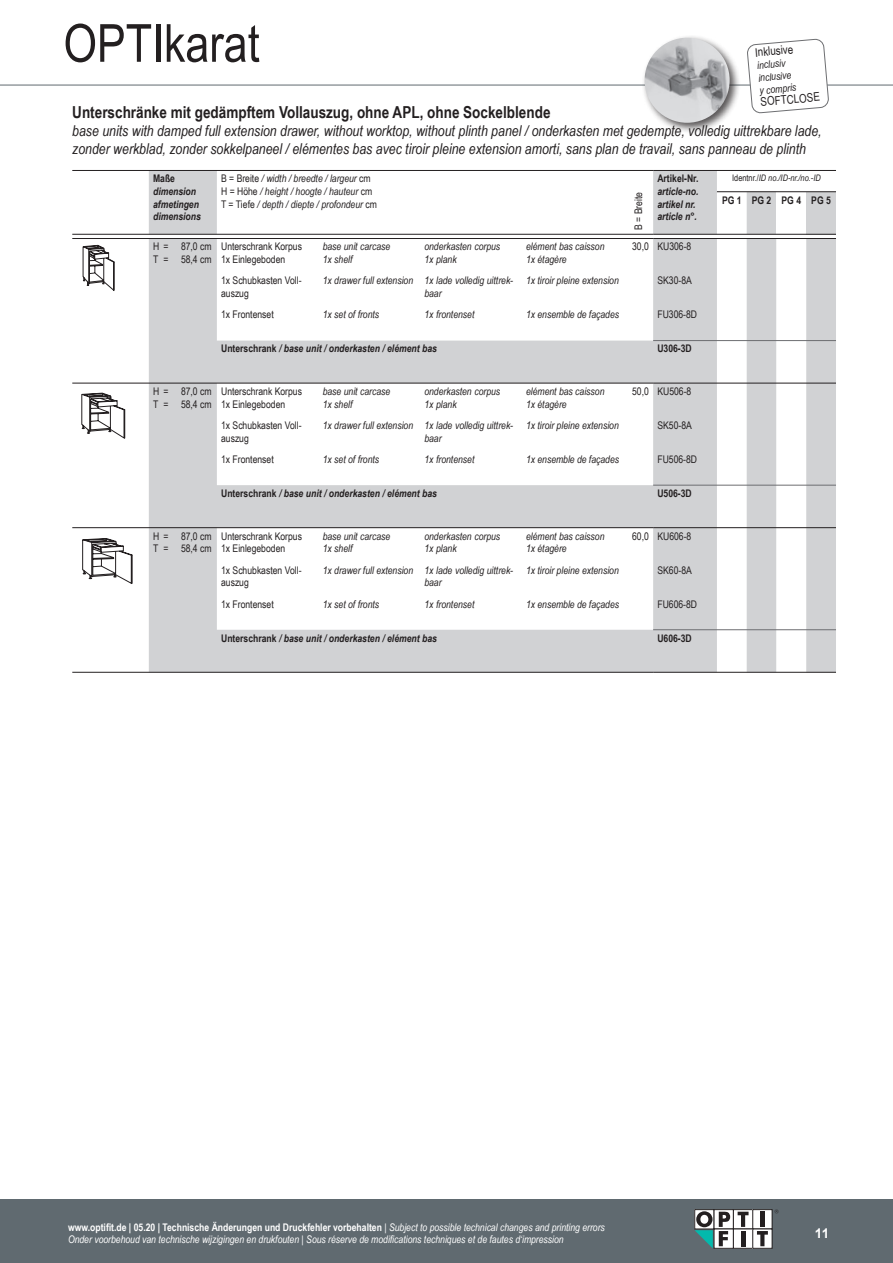
<style>
.page{position:relative;width:893px;height:1263px;background:#fff}
.page>*{position:absolute;margin:0;border:0;box-sizing:border-box;transform-origin:0 0}
.t1{font:52.5px "Arial Narrow";color:#231f20}
.t2{font:700 16.5px "Arial Narrow";color:#231f20}
.t3{font:italic 15px/18px "Arial Narrow";color:#231f20}
.t4{font:700 13.5px "Arial";color:#fff}
.t5{font:12px "Arial Narrow";color:#231f20}
.t6{font:italic 10.5px/12.6px "Arial Narrow";color:#231f20}
.t7{font:10.5px/12.6px "Arial Narrow";color:#231f20}
.t8{font:italic 10.5px/12.6px "Arial Narrow";color:#fff}
.t9{font:italic 700 10.5px/12.6px "Arial Narrow";color:#231f20}
.t10{font:700 10.5px "Arial Narrow";color:#231f20}
.t11{font:italic 9px "Arial Narrow";color:#231f20}
.s1{font-style:normal}
.s2{font-weight:700;font-style:normal}
</style>
<div class="page">
<div style="left:0;top:1199px;width:893px;height:64px;background:#606a70"></div>
<svg style="left:0;top:38px;width:893px;height:47px"></svg>
<div style="left:694px;top:1209px;width:20px;height:20px;border:1px solid #231f20"></div>
<svg style="left:716px;top:1211px;width:16px;height:16px"></svg>
<div style="left:714px;top:1209px;width:20px;height:20px;border:1px solid #231f20"></div>
<svg style="left:735px;top:1211px;width:16px;height:16px"></svg>
<div style="left:733px;top:1209px;width:20px;height:20px;border:1px solid #231f20"></div>
<div style="left:753px;top:1209px;width:19px;height:20px;background:#fff"></div>
<div style="left:753px;top:1209px;width:19px;height:20px;border:1px solid #231f20"></div>
<svg style="left:716px;top:1231px;width:16px;height:15px"></svg>
<div style="left:733px;top:1229px;width:20px;height:19px;background:#fff"></div>
<div style="left:733px;top:1229px;width:20px;height:19px;border:1px solid #231f20"></div>
<div style="left:753px;top:1229px;width:19px;height:19px;background:#fff"></div>
<svg style="left:738px;top:1212px;width:10px;height:15px"></svg>
<hr style="left:760px;top:1212px;width:4px;height:15px;background:#231f20">
<svg style="left:719px;top:1212px;width:11px;height:34px"></svg>
<hr style="left:741px;top:1231px;width:4px;height:15px;background:#231f20">
<svg style="left:757px;top:1231px;width:11px;height:15px"></svg>
<svg style="left:695px;top:1211px;width:18px;height:37px"></svg>
<div style="left:642px;top:35px;width:99px;height:99px;background:#231f20;opacity:.75"></div>
<img style="left:645px;top:38px;width:85px;height:85px;border-radius:43px">
<svg style="left:747px;top:39px;width:82px;height:74px"></svg>
<hr style="left:72px;top:238px;width:581px;height:1px;background:#231f20">
<hr style="left:72px;top:383px;width:581px;height:1px;background:#231f20">
<hr style="left:72px;top:527px;width:581px;height:1px;background:#231f20">
<hr style="left:72px;top:672px;width:581px;height:1px;background:#231f20">
<hr style="left:653px;top:672px;width:183px;height:1px;background:#231f20">
<svg style="left:83px;top:245px;width:32px;height:46px"></svg>
<svg style="left:81px;top:393px;width:44px;height:45px"></svg>
<svg style="left:82px;top:538px;width:51px;height:46px"></svg>
<svg style="left:149px;top:171px;width:687px;height:501px"></svg>
<div style="left:776px;top:192px;width:30px;height:42px;background:#fff"></div>
<div style="left:806px;top:192px;width:30px;height:42px;background:#d1d2d4"></div>
<hr style="left:72px;top:170px;width:581px;height:1px;background:#231f20">
<hr style="left:653px;top:170px;width:183px;height:1px;background:#231f20">
<hr style="left:717px;top:191px;width:119px;height:1px;background:#231f20">
<hr style="left:72px;top:234px;width:581px;height:1px;background:#231f20">
<hr style="left:653px;top:234px;width:183px;height:1px;background:#231f20">
<h1 class="t1" style="left:63px;top:23px;width:198px">OPTIkarat</h1>
<p class="t5" style="left:755px;top:48px;width:40px;rotate:-5deg">Inklusive</p>
<p class="t6" style="left:757px;top:60px;width:38px;rotate:-5deg">inclusiv inclusive y compris</p>
<p class="t5" style="left:760px;top:97px;width:61px;rotate:-5deg">SOFTCLOSE</p>
<h2 class="t2" style="left:72px;top:100px;width:480px">Unterschränke mit gedämpftem Vollauszug, ohne APL, ohne Sockelblende</h2>
<p class="t3" style="left:72px;top:122px;width:751px">base units with damped full extension drawer, without worktop, without plinth panel / onderkasten met gedempte, volledig uittrekbare lade, zonder werkblad, zonder sokkelpaneel / elémentes bas avec tiroir pleine extension amorti, sans plan de travail, sans panneau de plinth</p>
<p class="t10" style="left:153px;top:171px;width:24px">Maße</p>
<p class="t9" style="left:153px;top:186px;width:49px">dimension afmetingen dimensions</p>
<p class="t6" style="left:221px;top:173px;width:157px"><span class="s1">B = Breite</span> / width / breedte / largeur <span class="s1">cm<br>H = Höhe</span> / height / hoogte / hauteur <span class="s1">cm<br>T = Tiefe</span> / depth / diepte / profondeur <span class="s1">cm</span></p>
<p class="t7" style="left:633px;top:230px;width:40px;rotate:-90deg">B = Breite</p>
<p class="t10" style="left:657px;top:171px;width:43px">Artikel-Nr.</p>
<p class="t9" style="left:657px;top:186px;width:43px">article-no. artikel nr. article n°.</p>
<p class="t7" style="left:153px;top:241px;width:60px">H = 87,0 cm<br>T = 58,4 cm</p>
<p class="t7" style="left:221px;top:241px;width:82px">Unterschrank Korpus<br>1x Einlegeboden</p>
<p class="t6" style="left:323px;top:241px;width:69px">base unit carcase<br>1x shelf</p>
<p class="t6" style="left:424px;top:241px;width:77px">onderkasten corpus<br>1x plank</p>
<p class="t6" style="left:526px;top:241px;width:80px">elément bas caisson<br>1x étagère</p>
<p class="t7" style="left:632px;top:241px;width:61px">30,0 KU306-8</p>
<p class="t7" style="left:221px;top:275px;width:82px">1x Schubkasten Voll&shy;auszug</p>
<p class="t6" style="left:424px;top:274px;width:90px;text-indent:-102px">1x drawer full extension 1x lade volledig uittrek&shy;baar</p>
<p class="t6" style="left:526px;top:274px;width:94px">1x tiroir pleine extension</p>
<p class="t7" style="left:657px;top:275px;width:36px">SK30-8A</p>
<p class="t7" style="left:221px;top:309px;width:54px">1x Frontenset</p>
<p class="t6" style="left:323px;top:308px;width:58px">1x set of fronts</p>
<p class="t6" style="left:424px;top:308px;width:52px">1x frontenset</p>
<p class="t6" style="left:526px;top:308px;width:95px">1x ensemble de façades</p>
<p class="t7" style="left:657px;top:309px;width:41px">FU306-8D</p>
<p class="t9" style="left:221px;top:343px;width:217px"><span class="s1">Unterschrank</span> / base unit / onderkasten / elément bas</p>
<p class="t10" style="left:657px;top:341px;width:36px">U306-3D</p>
<p class="t7" style="left:153px;top:386px;width:60px">H = 87,0 cm<br>T = 58,4 cm</p>
<p class="t7" style="left:221px;top:386px;width:82px">Unterschrank Korpus<br>1x Einlegeboden</p>
<p class="t6" style="left:323px;top:386px;width:69px">base unit carcase<br>1x shelf</p>
<p class="t6" style="left:424px;top:386px;width:77px">onderkasten corpus<br>1x plank</p>
<p class="t6" style="left:526px;top:386px;width:80px">elément bas caisson<br>1x étagère</p>
<p class="t7" style="left:632px;top:386px;width:61px">50,0 KU506-8</p>
<p class="t7" style="left:221px;top:420px;width:82px">1x Schubkasten Voll&shy;auszug</p>
<p class="t6" style="left:424px;top:419px;width:90px;text-indent:-102px">1x drawer full extension 1x lade volledig uittrek&shy;baar</p>
<p class="t6" style="left:526px;top:419px;width:94px">1x tiroir pleine extension</p>
<p class="t7" style="left:657px;top:420px;width:36px">SK50-8A</p>
<p class="t7" style="left:221px;top:454px;width:54px">1x Frontenset</p>
<p class="t6" style="left:323px;top:453px;width:58px">1x set of fronts</p>
<p class="t6" style="left:424px;top:453px;width:52px">1x frontenset</p>
<p class="t6" style="left:526px;top:453px;width:95px">1x ensemble de façades</p>
<p class="t7" style="left:657px;top:454px;width:41px">FU506-8D</p>
<p class="t9" style="left:221px;top:488px;width:217px"><span class="s1">Unterschrank</span> / base unit / onderkasten / elément bas</p>
<p class="t10" style="left:657px;top:485px;width:36px">U506-3D</p>
<p class="t7" style="left:153px;top:530px;width:60px">H = 87,0 cm<br>T = 58,4 cm</p>
<p class="t7" style="left:221px;top:530px;width:82px">Unterschrank Korpus<br>1x Einlegeboden</p>
<p class="t6" style="left:323px;top:530px;width:69px">base unit carcase<br>1x shelf</p>
<p class="t6" style="left:424px;top:530px;width:77px">onderkasten corpus<br>1x plank</p>
<p class="t6" style="left:526px;top:530px;width:80px">elément bas caisson<br>1x étagère</p>
<p class="t7" style="left:632px;top:530px;width:61px">60,0 KU606-8</p>
<p class="t7" style="left:221px;top:564px;width:82px">1x Schubkasten Voll&shy;auszug</p>
<p class="t6" style="left:424px;top:563px;width:90px;text-indent:-102px">1x drawer full extension 1x lade volledig uittrek&shy;baar</p>
<p class="t6" style="left:526px;top:563px;width:94px">1x tiroir pleine extension</p>
<p class="t7" style="left:657px;top:564px;width:36px">SK60-8A</p>
<p class="t7" style="left:221px;top:598px;width:54px">1x Frontenset</p>
<p class="t6" style="left:323px;top:597px;width:58px">1x set of fronts</p>
<p class="t6" style="left:424px;top:597px;width:52px">1x frontenset</p>
<p class="t6" style="left:526px;top:597px;width:95px">1x ensemble de façades</p>
<p class="t7" style="left:657px;top:598px;width:41px">FU606-8D</p>
<p class="t9" style="left:221px;top:633px;width:217px"><span class="s1">Unterschrank</span> / base unit / onderkasten / elément bas</p>
<p class="t10" style="left:657px;top:630px;width:36px">U606-3D</p>
<p class="t11" style="left:732px;top:175px;width:90px"><span class="s1">Identnr./</span>ID no./ID-nr./no.-ID</p>
<p class="t10" style="left:722px;top:192px;width:110px">PG 1 PG 2 PG 4 PG 5</p>
<p class="t8" style="left:68px;top:1221px;width:538px"><span class="s2">www.optifit.de | 05.20 | Technische Änderungen und Druckfehler vorbehalten</span> <span class="s1">|</span> Subject to possible technical changes and printing errors<br>Onder voorbehoud van technische wijzigingen en drukfouten | Sous réserve de modifications techniques et de fautes d‘impression</p>
<p class="t4" style="left:815px;top:1225px;width:16px">11</p>
</div>
